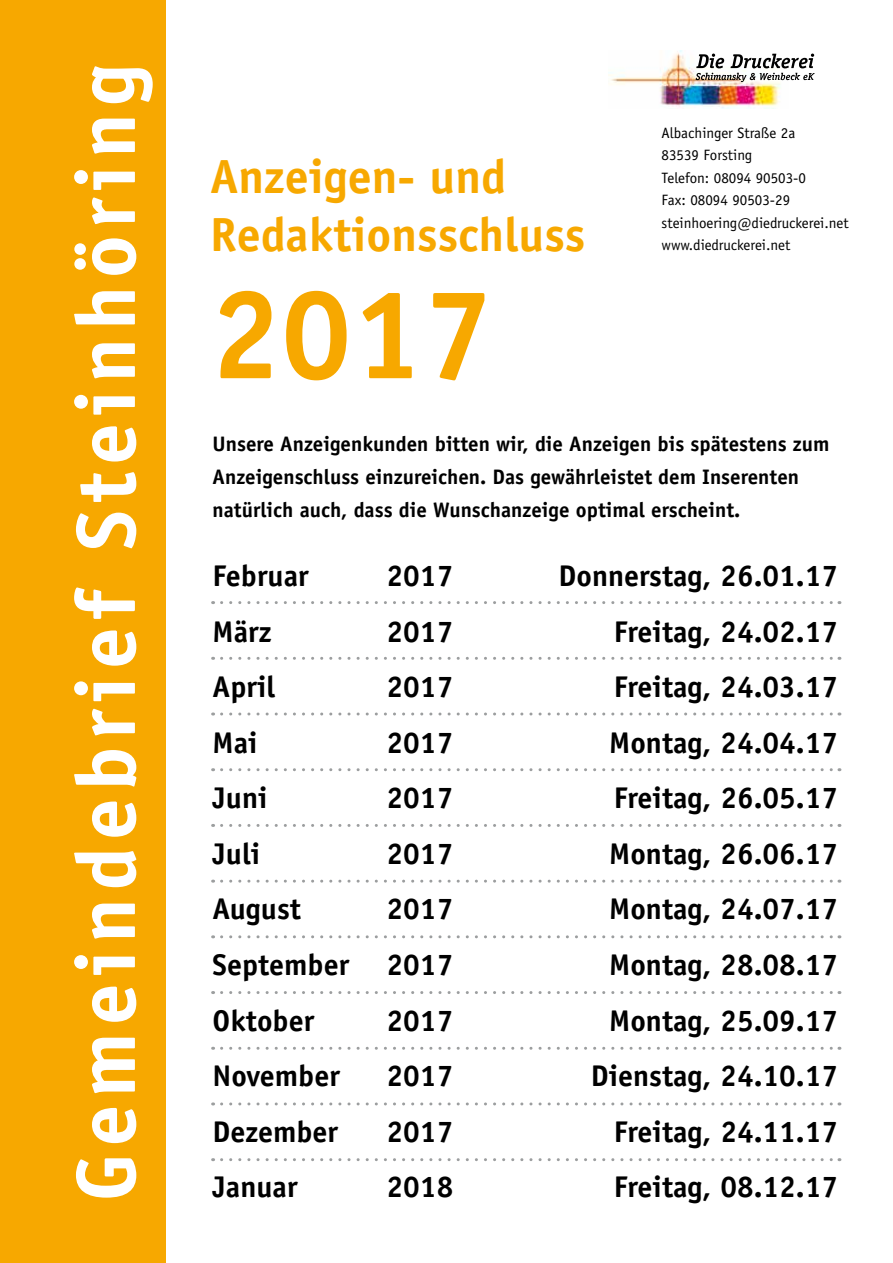
<style>
.page{position:relative;width:893px;height:1263px;background:#fff}
.page>*{position:absolute;margin:0;border:0;box-sizing:border-box;transform-origin:0 0}
.t1{font:700 127.5px "Officina Sans";color:#f7a800}
.t2{font:700 84px "Officina Sans";letter-spacing:.085em;color:#fff}
.t3{font:700 48px/57.6px "Officina Sans";color:#f7a800}
.t4{font:700 30px "Officina Sans";color:#000}
.t5{font:700 21px/33px "Officina Sans";color:#000}
.t6{font:15px/22.5px "Officina Sans";color:#000}
</style>
<div class="page">
<div style="left:0;top:0;width:166px;height:1263px;background:#f7a800"></div>
<img style="left:608px;top:50px;width:172px;height:58px">
<svg style="left:696px;top:54px;width:118px;height:28px"></svg>
<svg style="left:222px;top:601px;width:618px;height:3px"></svg>
<svg style="left:222px;top:657px;width:618px;height:3px"></svg>
<svg style="left:222px;top:712px;width:618px;height:3px"></svg>
<svg style="left:222px;top:768px;width:618px;height:3px"></svg>
<svg style="left:222px;top:824px;width:618px;height:3px"></svg>
<svg style="left:222px;top:880px;width:618px;height:3px"></svg>
<svg style="left:222px;top:935px;width:618px;height:3px"></svg>
<svg style="left:222px;top:991px;width:618px;height:3px"></svg>
<svg style="left:222px;top:1047px;width:618px;height:3px"></svg>
<svg style="left:222px;top:1102px;width:618px;height:3px"></svg>
<svg style="left:222px;top:1158px;width:618px;height:3px"></svg>
<h2 class="t2" style="left:54px;top:1202px;width:1139px;rotate:-90deg">Gemeindebrief Steinhöring</h2>
<h3 class="t3" style="left:210px;top:147px;width:377px">Anzeigen- und<br>Redaktionsschluss</h3>
<h1 class="t1" style="left:210px;top:255px;width:285px">2017</h1>
<p class="t6" style="left:662px;top:122px;width:189px">Albachinger Straße 2a<br>83539 Forsting<br>Telefon: 08094 90503-0<br>Fax: 08094 90503-29 steinhoering@diedruckerei.net www.diedruckerei.net</p>
<p class="t5" style="left:213px;top:427px;width:618px">Unsere Anzeigenkunden bitten wir, die Anzeigen bis spätestens zum<br>Anzeigenschluss einzureichen. Das gewährleistet dem Inserenten natürlich auch, dass die Wunschanzeige optimal erscheint.</p>
<p class="t4" style="left:213px;top:557px;width:98px">Februar</p>
<p class="t4" style="left:387px;top:557px;width:68px">2017</p>
<p class="t4" style="left:559px;top:557px;width:281px">Donnerstag, 26.01.17</p>
<p class="t4" style="left:213px;top:613px;width:60px">März</p>
<p class="t4" style="left:387px;top:613px;width:68px">2017</p>
<p class="t4" style="left:614px;top:613px;width:226px">Freitag, 24.02.17</p>
<p class="t4" style="left:213px;top:668px;width:64px">April</p>
<p class="t4" style="left:387px;top:668px;width:68px">2017</p>
<p class="t4" style="left:614px;top:668px;width:226px">Freitag, 24.03.17</p>
<p class="t4" style="left:213px;top:724px;width:46px">Mai</p>
<p class="t4" style="left:387px;top:724px;width:68px">2017</p>
<p class="t4" style="left:609px;top:724px;width:230px">Montag, 24.04.17</p>
<p class="t4" style="left:213px;top:779px;width:56px">Juni</p>
<p class="t4" style="left:387px;top:779px;width:68px">2017</p>
<p class="t4" style="left:614px;top:779px;width:226px">Freitag, 26.05.17</p>
<p class="t4" style="left:213px;top:835px;width:49px">Juli</p>
<p class="t4" style="left:387px;top:835px;width:68px">2017</p>
<p class="t4" style="left:609px;top:835px;width:230px">Montag, 26.06.17</p>
<p class="t4" style="left:213px;top:890px;width:90px">August</p>
<p class="t4" style="left:387px;top:890px;width:68px">2017</p>
<p class="t4" style="left:609px;top:890px;width:230px">Montag, 24.07.17</p>
<p class="t4" style="left:213px;top:946px;width:242px">September 2017</p>
<p class="t4" style="left:609px;top:946px;width:230px">Montag, 28.08.17</p>
<p class="t4" style="left:213px;top:1001px;width:103px">Oktober</p>
<p class="t4" style="left:387px;top:1001px;width:68px">2017</p>
<p class="t4" style="left:609px;top:1001px;width:230px">Montag, 25.09.17</p>
<p class="t4" style="left:213px;top:1057px;width:129px">November</p>
<p class="t4" style="left:387px;top:1057px;width:68px">2017</p>
<p class="t4" style="left:591px;top:1057px;width:249px">Dienstag, 24.10.17</p>
<p class="t4" style="left:213px;top:1112px;width:127px">Dezember</p>
<p class="t4" style="left:387px;top:1112px;width:68px">2017</p>
<p class="t4" style="left:614px;top:1112px;width:226px">Freitag, 24.11.17</p>
<p class="t4" style="left:213px;top:1168px;width:86px">Januar</p>
<p class="t4" style="left:387px;top:1168px;width:68px">2018</p>
<p class="t4" style="left:614px;top:1168px;width:226px">Freitag, 08.12.17</p>
</div>
